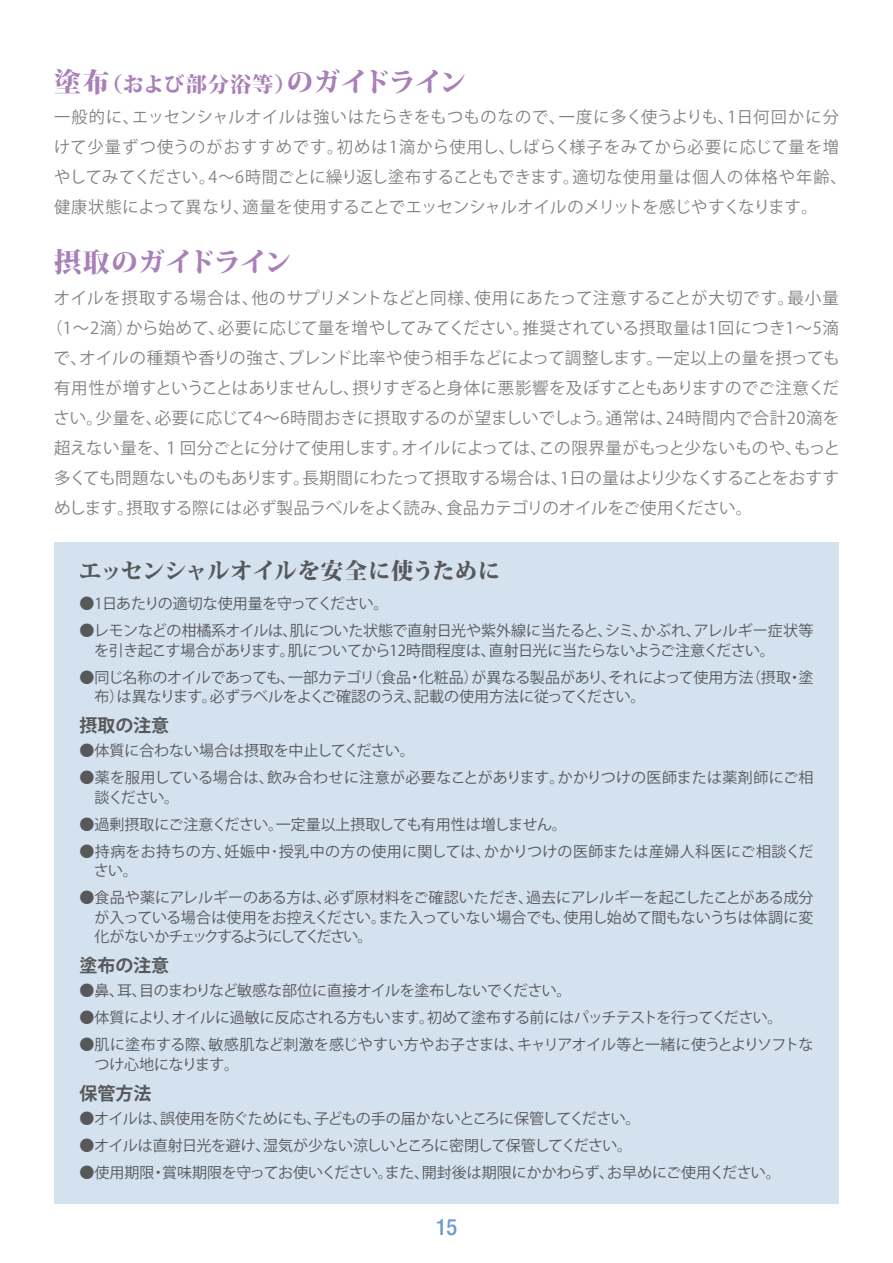
<style>
.page{position:relative;width:893px;height:1263px;background:#fff}
.page>*{position:absolute;margin:0;border:0;box-sizing:border-box;transform-origin:0 0}
.t1{font:800 27px "Koz Min Pro";letter-spacing:-.04em;color:#a87fb8}
.t2{font:800 27px "Koz Min Pro";letter-spacing:-.02em;color:#a87fb8}
.t3{font:800 22.5px "Koz Min Pro";letter-spacing:-.015em;color:#57585a}
.t4{font:500 condensed 22.5px "Helvetica Neue LT Std";color:#6e9ad0}
.t5{font:700 18px "Koz Go Pro";color:#57585a}
.t6{font:16.5px/30px "Koz Go Pro";letter-spacing:.035em;color:#808285}
.t7{font:16.5px "Koz Go Pro";letter-spacing:.015em;color:#808285}
.t8{font:16.5px "Koz Go Pro";letter-spacing:-.01em;color:#808285}
.t9{font:16.5px "Koz Go Pro";letter-spacing:-.005em;color:#808285}
.t10{font:16.5px "Koz Go Pro";letter-spacing:-.015em;color:#808285}
.t11{font:15px/19.5px "Koz Go Pro";letter-spacing:-.02em;color:#57585a}
.t12{font:15px "Koz Go Pro";letter-spacing:-.04em;color:#57585a}
.t13{font:15px/19.5px "Koz Go Pro";letter-spacing:.015em;color:#57585a}
.t14{font:15px/19.5px "Koz Go Pro";letter-spacing:.03em;color:#57585a}
.t15{font:15px "Koz Go Pro";color:#57585a}
.s1{font-size:21px}
</style>
<div class="page">
<div style="left:54px;top:542px;width:785px;height:661px;background:#d4e1ef"></div>
<h1 class="t1" style="left:54px;top:62px;width:414px">塗布<span class="s1">（および部分浴等）</span>のガイドライン</h1>
<p class="t6" style="left:54px;top:103px;width:794px">一般的に、エッセンシャルオイルは強いはたらきをもつものなので、一度に多く使うよりも、1日何回かに分けて少量ずつ使うのがおすすめです。初めは1滴から使用し、しばらく様子をみてから必要に応じて量を増やしてみてください。4〜6時間ごとに繰り返し塗布することもできます。適切な使用量は個人の体格や年齢、健康状態によって異なり、適量を使用することでエッセンシャルオイルのメリットを感じやすくなります。</p>
<h1 class="t2" style="left:54px;top:242px;width:239px">摂取のガイドライン</h1>
<p class="t6" style="left:54px;top:283px;width:787px">オイルを摂取する場合は、他のサプリメントなどと同様、使用にあたって注意することが大切です。最小量</p>
<p class="t7" style="left:46px;top:317px;width:794px">（1〜2滴）から始めて、必要に応じて量を増やしてみてください。推奨されている摂取量は1回につき1〜5滴</p>
<p class="t7" style="left:54px;top:347px;width:788px">で、オイルの種類や香りの強さ、ブレンド比率や使う相手などによって調整します。一定以上の量を摂っても</p>
<p class="t8" style="left:54px;top:377px;width:786px">有用性が増すということはありませんし、摂りすぎると身体に悪影響を及ぼすこともありますのでご注意くだ</p>
<p class="t6" style="left:54px;top:403px;width:787px">さい。少量を、必要に応じて4〜6時間おきに摂取するのが望ましいでしょう。通常は、24時間内で合計20滴を</p>
<p class="t9" style="left:54px;top:437px;width:788px">超えない量を、１回分ごとに分けて使用します。オイルによっては、この限界量がもっと少ないものや、もっと</p>
<p class="t8" style="left:54px;top:467px;width:786px">多くても問題ないものもあります。長期間にわたって摂取する場合は、1日の量はより少なくすることをおすす</p>
<p class="t10" style="left:54px;top:497px;width:700px">めします。摂取する際には必ず製品ラベルをよく読み、食品カテゴリのオイルをご使用ください。</p>
<h2 class="t3" style="left:79px;top:554px;width:423px">エッセンシャルオイルを安全に使うために</h2>
<p class="t11" style="left:80px;top:594px;width:311px">●1日あたりの適切な使用量を守ってください。</p>
<p class="t11" style="left:94px;top:621px;width:721px;text-indent:-15px">●レモンなどの柑橘系オイルは、肌についた状態で直射日光や紫外線に当たると、シミ、かぶれ、アレルギー症状等を引き起こす場合があります。肌についてから12時間程度は、直射日光に当たらないようご注意ください。</p>
<p class="t11" style="left:94px;top:668px;width:721px;text-indent:-15px">●同じ名称のオイルであっても、一部カテゴリ（食品・化粧品）が異なる製品があり、それによって使用方法（摂取・塗布）は異なります。必ずラベルをよくご確認のうえ、記載の使用方法に従ってください。</p>
<p class="t5" style="left:80px;top:714px;width:91px">摂取の注意</p>
<p class="t11" style="left:80px;top:741px;width:337px">●体質に合わない場合は摂取を中止してください。</p>
<p class="t13" style="left:94px;top:768px;width:721px;text-indent:-15px">●薬を服用している場合は、飲み合わせに注意が必要なことがあります。かかりつけの医師または薬剤師にご相談ください。</p>
<p class="t11" style="left:80px;top:815px;width:489px">●過剰摂取にご注意ください。一定量以上摂取しても有用性は増しません。</p>
<p class="t14" style="left:94px;top:842px;width:721px;text-indent:-14px">●持病をお持ちの方、妊娠中･授乳中の方の使用に関しては、かかりつけの医師または産婦人科医にご相談ください。</p>
<p class="t11" style="left:94px;top:888px;width:721px;text-align:justify;text-indent:-15px">●食品や薬にアレルギーのある方は、必ず原材料をご確認いただき、過去にアレルギーを起こしたことがある成分が入っている場合は使用をお控えください。また入っていない場合でも、使用し始めて間もないうちは体調に変化がないかチェックするようにしてください。</p>
<p class="t5" style="left:80px;top:954px;width:91px">塗布の注意</p>
<p class="t11" style="left:80px;top:981px;width:494px">●鼻、耳、目のまわりなど敏感な部位に直接オイルを塗布しないでください。</p>
<p class="t12" style="left:80px;top:1008px;width:704px">●体質により、オイルに過敏に反応される方もいます。初めて塗布する前にはパッチテストを行ってください。</p>
<p class="t11" style="left:94px;top:1035px;width:721px;text-indent:-15px">●肌に塗布する際、敏感肌など刺激を感じやすい方やお子さまは、キャリアオイル等と一緒に使うとよりソフトなつけ心地になります。</p>
<p class="t5" style="left:80px;top:1081px;width:74px">保管方法</p>
<p class="t11" style="left:80px;top:1109px;width:562px">●オイルは、誤使用を防ぐためにも、子どもの手の届かないところに保管してください。</p>
<p class="t12" style="left:80px;top:1136px;width:554px">●オイルは直射日光を避け、湿気が少ない涼しいところに密閉して保管してください。</p>
<p class="t15" style="left:80px;top:1163px;width:703px">●使用期限・賞味期限を守ってお使いください。また、開封後は期限にかかわらず、お早めにご使用ください。</p>
<h2 class="t4" style="left:436px;top:1214px;width:23px">15</h2>
</div>
